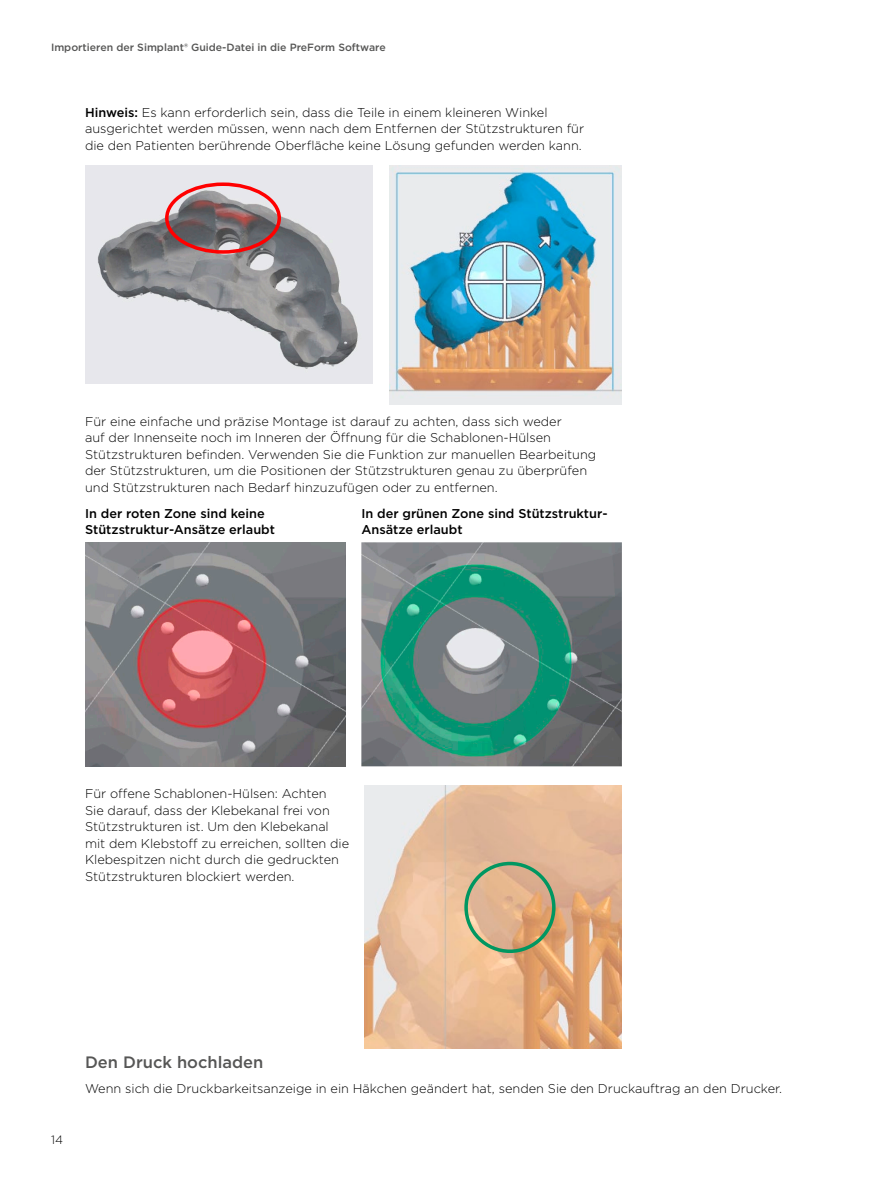
<style>
.page{position:relative;width:893px;height:1191px;background:#fff}
.page>*{position:absolute;margin:0;border:0;box-sizing:border-box;transform-origin:0 0}
.t1{font:500 16.5px "Gotham";color:#565655}
.t2{font:300 12.75px/16.5px "Gotham";color:#000}
.t3{font:500 12.75px/16.5px "Gotham";color:#000}
.t4{font:300 12px "Gotham";color:#000}
.t5{font:500 10.5px "Gotham";color:#565655}
.s1{font-weight:500}
</style>
<div class="page">
<img style="left:85px;top:166px;width:287px;height:217px">
<div style="left:165px;top:182px;width:116px;height:72px;border:4px solid #f00;border-radius:50%"></div>
<img style="left:390px;top:166px;width:232px;height:238px">
<img style="left:85px;top:542px;width:261px;height:224px">
<img style="left:361px;top:542px;width:261px;height:224px">
<img style="left:364px;top:785px;width:258px;height:263px">
<div style="left:464px;top:861px;width:92px;height:92px;border:4px solid #009761;border-radius:50%"></div>
<p class="t5" style="left:51px;top:40px;width:336px">Importieren der Simplant® Guide-Datei in die PreForm Software</p>
<p class="t2" style="left:85px;top:104px;width:501px"><span class="s1">Hinweis:</span> Es kann erforderlich sein, dass die Teile in einem kleineren Winkel ausgerichtet werden müssen, wenn nach dem Entfernen der Stützstrukturen für die den Patienten berührende Oberfläche keine Lösung gefunden werden kann.</p>
<p class="t2" style="left:85px;top:412px;width:513px">Für eine einfache und präzise Montage ist darauf zu achten, dass sich weder<br>auf der Innenseite noch im Inneren der Öffnung für die Schablonen-Hülsen Stützstrukturen befinden. Verwenden Sie die Funktion zur manuellen Bearbeitung der Stützstrukturen, um die Positionen der Stützstrukturen genau zu überprüfen und Stützstrukturen nach Bedarf hinzuzufügen oder zu entfernen.</p>
<p class="t3" style="left:85px;top:505px;width:191px">In der roten Zone sind keine<br>Stützstruktur-Ansätze erlaubt</p>
<p class="t3" style="left:361px;top:505px;width:248px">In der grünen Zone sind Stützstruktur-<br>Ansätze erlaubt</p>
<p class="t2" style="left:85px;top:785px;width:266px">Für offene Schablonen-Hülsen: Achten<br>Sie darauf, dass der Klebekanal frei von Stützstrukturen ist. Um den Klebekanal mit dem Klebstoff zu erreichen, sollten die Klebespitzen nicht durch die gedruckten Stützstrukturen blockiert werden.</p>
<p class="t4" style="left:51px;top:1132px;width:13px">14</p>
<p class="t1" style="left:85px;top:1051px;width:180px">Den Druck hochladen</p>
<p class="t2" style="left:85px;top:1080px;width:699px">Wenn sich die Druckbarkeitsanzeige in ein Häkchen geändert hat, senden Sie den Druckauftrag an den Drucker.</p>
</div>
